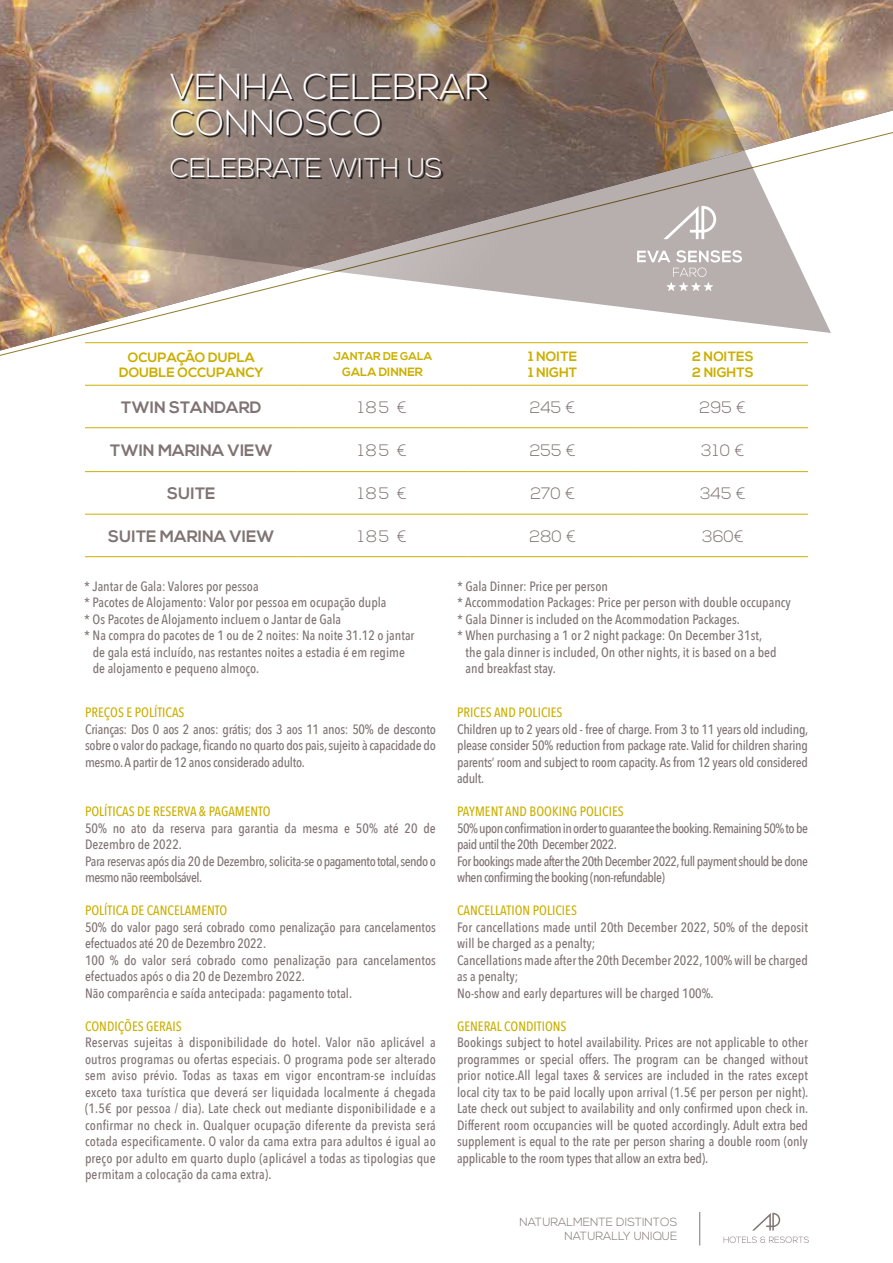
<style>
.page{position:relative;width:893px;height:1263px;background:#fff}
.page>*{position:absolute;margin:0;border:0;box-sizing:border-box;transform-origin:0 0}
.t1{font:300 36px/36px "Nexa";color:#fff}
.t2{font:300 27px "Nexa";color:#fff}
.t3{font:300 16.5px "Nexa";color:#807473}
.t4{font:700 16.5px "Nexa";color:#807473}
.t5{font:500 13.5px/16.5px "Avenir Next Condensed";color:#807473;text-align:justify}
.t6{font:500 13.5px/16.5px "Avenir Next Condensed";letter-spacing:-.04em;color:#807473}
.t7{font:500 13.5px "Avenir Next Condensed";color:#cbaf00}
.t8{font:500 13.5px/16.5px "Avenir Next Condensed";letter-spacing:-.02em;color:#807473}
.t9{font:700 13.5px/16.2px "Nexa";color:#cbaf00}
.t10{font:700 12px "Nexa";color:#cbaf00}
.t11{font:300 11.85px/14.2px "Nexa";color:#807473;text-align:right}
.t12{font:700 11.25px "Nexa";color:#cbaf00}
</style>
<div class="page">
<img style="left:0;top:0;width:893px;height:351px">
<img style="left:0;top:0;width:831px;height:333px">
<hr style="left:85px;top:342px;width:213px;height:1px;background:#cbaf00">
<hr style="left:298px;top:342px;width:170px;height:1px;background:#cbaf00">
<hr style="left:468px;top:342px;width:170px;height:1px;background:#cbaf00">
<hr style="left:638px;top:342px;width:170px;height:1px;background:#cbaf00">
<hr style="left:85px;top:385px;width:213px;height:1px;background:#cbaf00">
<hr style="left:298px;top:385px;width:170px;height:1px;background:#cbaf00">
<hr style="left:468px;top:385px;width:170px;height:1px;background:#cbaf00">
<hr style="left:638px;top:385px;width:170px;height:1px;background:#cbaf00">
<hr style="left:85px;top:427px;width:213px;height:1px;background:#cbaf00">
<hr style="left:298px;top:427px;width:170px;height:1px;background:#cbaf00">
<hr style="left:468px;top:427px;width:170px;height:1px;background:#cbaf00">
<hr style="left:638px;top:427px;width:170px;height:1px;background:#cbaf00">
<hr style="left:85px;top:471px;width:213px;height:1px;background:#cbaf00">
<hr style="left:298px;top:471px;width:170px;height:1px;background:#cbaf00">
<hr style="left:468px;top:471px;width:170px;height:1px;background:#cbaf00">
<hr style="left:638px;top:471px;width:170px;height:1px;background:#cbaf00">
<hr style="left:85px;top:514px;width:213px;height:1px;background:#cbaf00">
<hr style="left:298px;top:514px;width:170px;height:1px;background:#cbaf00">
<hr style="left:468px;top:514px;width:170px;height:1px;background:#cbaf00">
<hr style="left:638px;top:514px;width:170px;height:1px;background:#cbaf00">
<hr style="left:85px;top:556px;width:213px;height:1px;background:#cbaf00">
<hr style="left:298px;top:556px;width:170px;height:1px;background:#cbaf00">
<hr style="left:468px;top:556px;width:170px;height:1px;background:#cbaf00">
<hr style="left:638px;top:556px;width:170px;height:1px;background:#cbaf00">
<div style="left:173px;top:75px;width:317px;height:104px;background:#000;opacity:.75"></div>
<svg style="left:637px;top:251px;width:33px;height:11px"></svg>
<svg style="left:676px;top:250px;width:66px;height:12px"></svg>
<svg style="left:663px;top:206px;width:53px;height:33px"></svg>
<svg style="left:667px;top:268px;width:46px;height:23px"></svg>
<svg style="left:753px;top:1213px;width:27px;height:17px"></svg>
<svg style="left:724px;top:1236px;width:85px;height:7px"></svg>
<hr style="left:699px;top:1212px;width:1px;height:33px;background:#807473">
<h1 class="t1" style="left:170px;top:70px;width:320px">VENHA CELEBRAR<br>CONNOSCO</h1>
<h2 class="t2" style="left:170px;top:152px;width:274px">CELEBRATE WITH US</h2>
<p class="t9" style="left:119px;top:350px;width:146px;line-height:15px;text-align:center">OCUPAÇÃO DUPLA<br>DOUBLE OCCUPANCY</p>
<p class="t12" style="left:333px;top:350px;width:100px">JANTAR DE GALA</p>
<p class="t10" style="left:342px;top:365px;width:82px">GALA DINNER</p>
<p class="t9" style="left:528px;top:349px;width:50px">1 NOITE<br>1 NIGHT</p>
<p class="t9" style="left:692px;top:349px;width:63px">2 NOITES<br>2 NIGHTS</p>
<p class="t4" style="left:121px;top:397px;width:142px">TWIN STANDARD</p>
<p class="t3" style="left:359px;top:397px;width:50px">185 €</p>
<p class="t3" style="left:530px;top:397px;width:47px">245 €</p>
<p class="t3" style="left:699px;top:397px;width:48px">295 €</p>
<p class="t4" style="left:110px;top:441px;width:164px">TWIN MARINA VIEW</p>
<p class="t3" style="left:359px;top:441px;width:50px">185 €</p>
<p class="t3" style="left:530px;top:441px;width:47px">255 €</p>
<p class="t3" style="left:701px;top:441px;width:45px">310 €</p>
<p class="t4" style="left:167px;top:484px;width:50px">SUITE</p>
<p class="t3" style="left:359px;top:484px;width:50px">185 €</p>
<p class="t3" style="left:530px;top:484px;width:46px">270 €</p>
<p class="t3" style="left:700px;top:484px;width:47px">345 €</p>
<p class="t4" style="left:108px;top:526px;width:168px">SUITE MARINA VIEW</p>
<p class="t3" style="left:359px;top:526px;width:50px">185 €</p>
<p class="t3" style="left:529px;top:526px;width:48px">280 €</p>
<p class="t3" style="left:702px;top:526px;width:43px">360€</p>
<p class="t5" style="left:84px;top:578px;width:176px">* Jantar de Gala: Valores por pessoa</p>
<p class="t5" style="left:84px;top:594px;width:304px">* Pacotes de Alojamento: Valor por pessoa em ocupação dupla</p>
<p class="t5" style="left:84px;top:611px;width:258px">* Os Pacotes de Alojamento incluem o Jantar de Gala</p>
<p class="t5" style="left:84px;top:627px;width:332px">* Na compra do pacotes de 1 ou de 2 noites: Na noite 31.12 o jantar</p>
<p class="t5" style="left:93px;top:644px;width:314px">de gala está incluído, nas restantes noites a estadia é em regime</p>
<p class="t5" style="left:93px;top:660px;width:168px">de alojamento e pequeno almoço.</p>
<p class="t7" style="left:85px;top:704px;width:101px">PREÇOS E POLÍTICAS</p>
<p class="t5" style="left:85px;top:721px;width:352px">Crianças: Dos 0 aos 2 anos: grátis; dos 3 aos 11 anos: 50% de desconto sobre o valor do package, ficando no quarto dos pais, sujeito à capacidade do mesmo. A partir de 12 anos considerado adulto.</p>
<p class="t7" style="left:85px;top:803px;width:187px">POLÍTICAS DE RESERVA &amp; PAGAMENTO</p>
<p class="t8" style="left:85px;top:820px;width:352px">50% no ato da reserva para garantia da mesma e 50% até 20 de Dezembro de 2022.<br>Para reservas após dia 20 de Dezembro, solicita-se o pagamento total, sendo o mesmo não reembolsável.</p>
<p class="t7" style="left:85px;top:902px;width:144px">POLÍTICA DE CANCELAMENTO</p>
<p class="t5" style="left:85px;top:919px;width:352px;text-align:left">50% do valor pago será cobrado como penalização para cancelamentos efectuados até 20 de Dezembro 2022.<br>100 % do valor será cobrado como penalização para cancelamentos efectuados após o dia 20 de Dezembro 2022.<br>Não comparência e saída antecipada: pagamento total.</p>
<p class="t7" style="left:85px;top:1018px;width:98px">CONDIÇÕES GERAIS</p>
<p class="t5" style="left:85px;top:1034px;width:352px">Reservas sujeitas à disponibilidade do hotel. Valor não aplicável a outros programas ou ofertas especiais. O programa pode ser alterado sem aviso prévio. Todas as taxas em vigor encontram-se incluídas exceto taxa turística que deverá ser liquidada localmente á chegada (1.5€ por pessoa / dia). Late check out mediante disponibilidade e a confirmar no check in. Qualquer ocupação diferente da prevista será cotada especificamente. O valor da cama extra para adultos é igual ao preço por adulto em quarto duplo (aplicável a todas as tipologias que permitam a colocação da cama extra).</p>
<p class="t5" style="left:457px;top:578px;width:335px;text-align:left">* Gala Dinner: Price per person<br>* Accommodation Packages: Price per person with double occupancy * Gala Dinner is included on the Acommodation Packages.<br>* When purchasing a 1 or 2 night package: On December 31st,</p>
<p class="t5" style="left:466px;top:644px;width:312px">the gala dinner is included, On other nights, it is based on a bed and breakfast stay.</p>
<p class="t7" style="left:457px;top:704px;width:107px">PRICES AND POLICIES</p>
<p class="t5" style="left:457px;top:720px;width:353px">Children up to 2 years old - free of charge. From 3 to 11 years old including, please consider 50% reduction from package rate. Valid for children sharing parents’ room and subject to room capacity. As from 12 years old considered adult.</p>
<p class="t7" style="left:457px;top:803px;width:168px">PAYMENT AND BOOKING POLICIES</p>
<p class="t6" style="left:457px;top:819px;width:352px">50% upon confirmation in order to guarantee the booking. Remaining 50% to be paid until the 20th December 2022.<br>For bookings made after the 20th December 2022, full payment should be done when confirming the booking (non-refundable)</p>
<p class="t7" style="left:457px;top:902px;width:121px">CANCELLATION POLICIES</p>
<p class="t5" style="left:457px;top:918px;width:352px;text-align:left">For cancellations made until 20th December 2022, 50% of the deposit will be charged as a penalty;<br>Cancellations made after the 20th December 2022, 100% will be charged as a penalty;<br>No-show and early departures will be charged 100%.</p>
<p class="t7" style="left:457px;top:1018px;width:111px">GENERAL CONDITIONS</p>
<p class="t5" style="left:457px;top:1034px;width:353px">Bookings subject to hotel availability. Prices are not applicable to other programmes or special offers. The program can be changed without prior notice.All legal taxes &amp; services are included in the rates except local city tax to be paid locally upon arrival (1.5€ per person per night).<br>Late check out subject to availability and only confirmed upon check in.<br>Different room occupancies will be quoted accordingly. Adult extra bed supplement is equal to the rate per person sharing a double room (only applicable to the room types that allow an extra bed).</p>
<p class="t11" style="left:520px;top:1215px;width:159px">NATURALMENTE DISTINTOS<br>NATURALLY UNIQUE</p>
</div>
